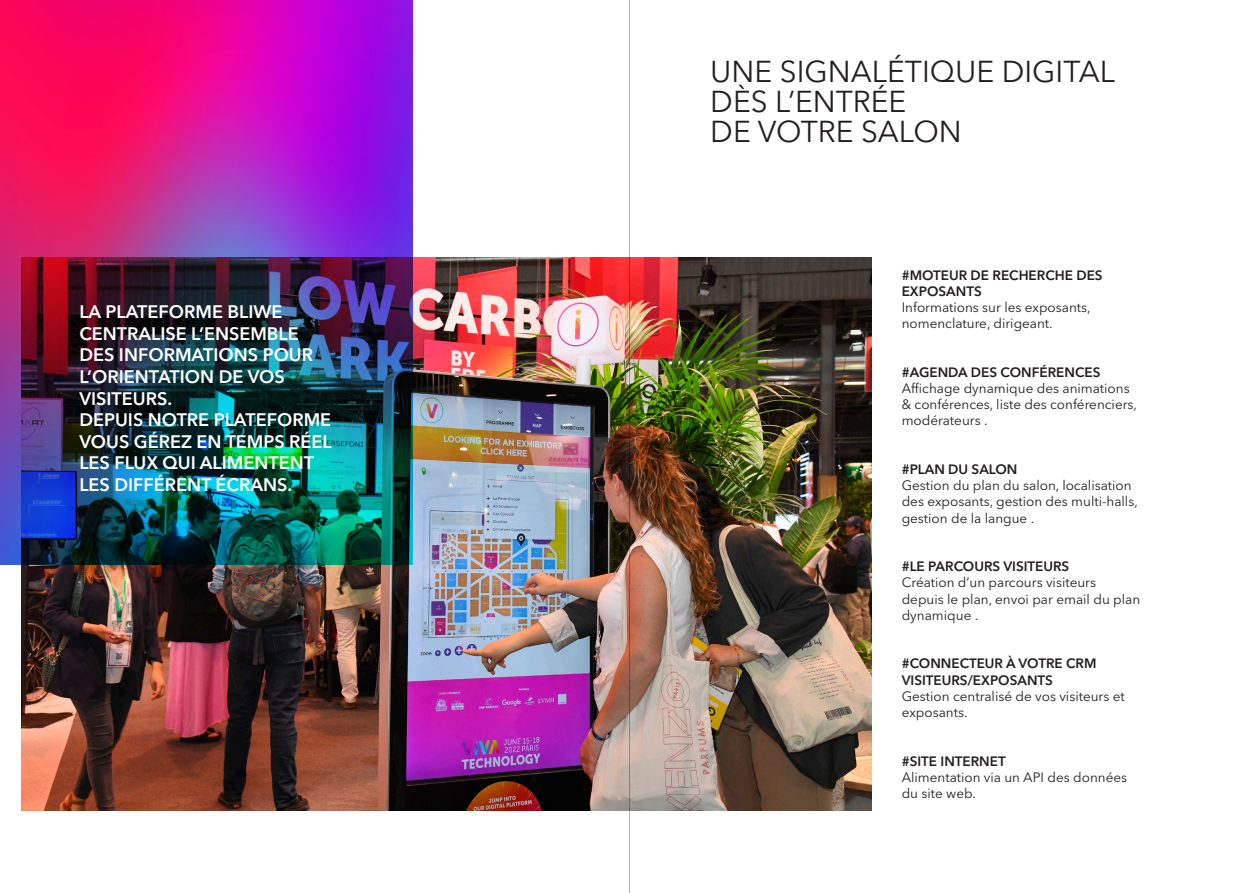
<style>
.page{position:relative;width:1259px;height:893px;background:#fff}
.page>*{position:absolute;margin:0;border:0;box-sizing:border-box;transform-origin:0 0}
.t1{font:30px "Avenir Next LT Pro";color:#231f20}
.t2{font:600 18px/21.6px "Avenir Next LT Pro";color:#fff}
.t3{font:13.5px/16.2px "Avenir Next LT Pro";color:#231f20}
.t4{font:600 13.5px/16.2px "Avenir Next LT Pro";color:#231f20}
</style>
<div class="page">
<img style="left:21px;top:257px;width:851px;height:553px">
<img style="left:0;top:0;width:412px;height:565px">
<hr style="left:629px;top:0;width:1px;height:893px;background:#000">
<p class="t2" style="left:79px;top:301px;width:235px">LA PLATEFORME BLIWE<br>CENTRALISE L’ENSEMBLE<br>DES INFORMATIONS POUR<br>L’ORIENTATION DE VOS<br>VISITEURS.</p>
<p class="t2" style="left:79px;top:409px;width:254px">DEPUIS NOTRE PLATEFORME<br>VOUS GÉREZ EN TEMPS RÉEL<br>LES FLUX QUI ALIMENTENT<br>LES DIFFÉRENT ÉCRANS.</p>
<p class="t1" style="left:710px;top:54px;width:406px">UNE SIGNALÉTIQUE DIGITAL</p>
<p class="t1" style="left:710px;top:84px;width:197px">DÈS L’ENTRÉE</p>
<p class="t1" style="left:710px;top:114px;width:253px">DE VOTRE SALON</p>
<p class="t4" style="left:901px;top:267px;width:202px">#MOTEUR DE RECHERCHE DES<br>EXPOSANTS</p>
<p class="t3" style="left:901px;top:299px;width:190px">Informations sur les exposants, nomenclature, dirigeant.</p>
<p class="t4" style="left:901px;top:364px;width:200px">#AGENDA DES CONFÉRENCES</p>
<p class="t3" style="left:901px;top:380px;width:237px">Affichage dynamique des animations &amp; conférences, liste des conférenciers, modérateurs .</p>
<p class="t4" style="left:901px;top:461px;width:117px">#PLAN DU SALON</p>
<p class="t3" style="left:901px;top:477px;width:238px">Gestion du plan du salon, localisation des exposants, gestion des multi-halls, gestion de la langue .</p>
<p class="t4" style="left:901px;top:558px;width:169px">#LE PARCOURS VISITEURS</p>
<p class="t3" style="left:901px;top:574px;width:240px">Création d’un parcours visiteurs depuis le plan, envoi par email du plan dynamique .</p>
<p class="t4" style="left:901px;top:655px;width:196px">#CONNECTEUR À VOTRE CRM<br>VISITEURS/EXPOSANTS</p>
<p class="t3" style="left:901px;top:688px;width:225px">Gestion centralisé de vos visiteurs et exposants.</p>
<p class="t4" style="left:901px;top:753px;width:105px">#SITE INTERNET</p>
<p class="t3" style="left:901px;top:769px;width:227px">Alimentation via un API des données du site web.</p>
</div>
